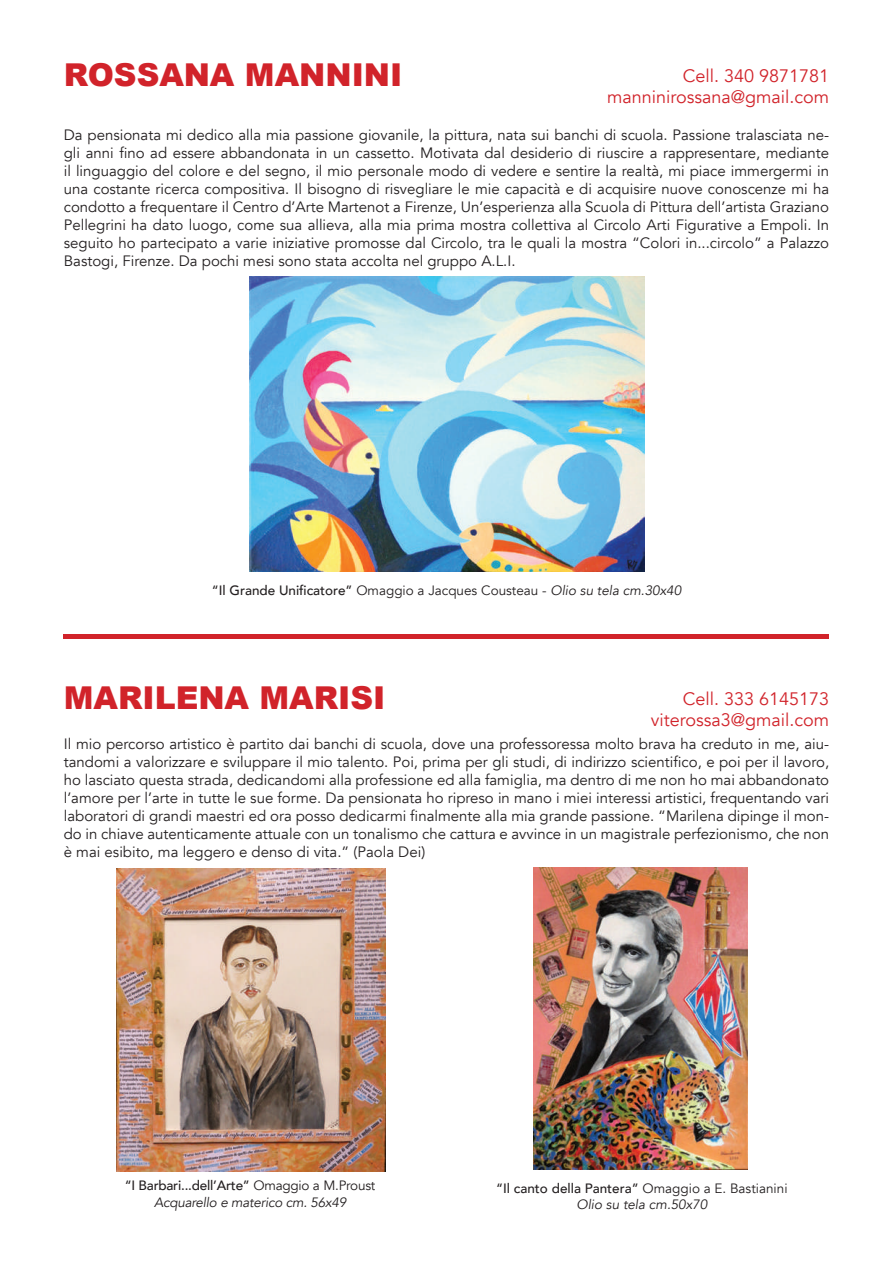
<style>
.page{position:relative;width:893px;height:1263px;background:#fff}
.page>*{position:absolute;margin:0;border:0;box-sizing:border-box;transform-origin:0 0}
.t1{font:900 31.5px "Arial";color:#d1232a}
.t2{font:18px/21.6px "Avenir";color:#d1232a;text-align:right}
.t3{font:15px/18px "Avenir";color:#231f20;text-align:justify}
.t4{font:italic 13.5px/16.2px "Avenir";letter-spacing:-.015em;color:#231f20;text-align:center}
.t5{font:13.5px "Avenir";color:#231f20}
.t6{font:500 13.5px/16.2px "Avenir";color:#231f20;text-align:center}
.s1{font-weight:500}
.s2{font-style:italic}
.s3{font-weight:500;font-style:normal}
.s4{font-style:normal}
.s5{font-weight:400}
.s6{font-weight:400;font-style:italic}
</style>
<div class="page">
<div style="left:64px;top:634px;width:765px;height:5px;background:#d1232a"></div>
<img style="left:249px;top:276px;width:395px;height:296px">
<img style="left:117px;top:868px;width:269px;height:303px">
<img style="left:534px;top:867px;width:213px;height:302px">
<h1 class="t1" style="left:64px;top:52px;width:340px">ROSSANA MANNINI</h1>
<p class="t2" style="left:607px;top:65px;width:224px">Cell. 340 9871781 manninirossana@gmail.com</p>
<p class="t3" style="left:64px;top:127px;width:767px">Da pensionata mi dedico alla mia passione giovanile, la pittura, nata sui banchi di scuola. Passione tralasciata ne&shy;gli anni fino ad essere abbandonata in un cassetto. Motivata dal desiderio di riuscire a rappresentare, mediante il linguaggio del colore e del segno, il mio personale modo di vedere e sentire la realtà, mi piace immergermi in una costante ricerca compositiva. Il bisogno di risvegliare le mie capacità e di acquisire nuove conoscenze mi ha condotto a frequentare il Centro d’Arte Martenot a Firenze, Un’esperienza alla Scuola di Pittura dell’artista Graziano Pellegrini ha dato luogo, come sua allieva, alla mia prima mostra collettiva al Circolo Arti Figurative a Empoli. In seguito ho partecipato a varie iniziative promosse dal Circolo, tra le quali la mostra “Colori in...circolo” a Palazzo Bastogi, Firenze. Da pochi mesi sono stata accolta nel gruppo A.L.I.</p>
<p class="t5" style="left:212px;top:582px;width:471px"><span class="s1">“Il Grande Unificatore”</span> Omaggio a Jacques Cousteau - <span class="s2">Olio su tela cm.30x40</span></p>
<h1 class="t1" style="left:64px;top:675px;width:323px">MARILENA MARISI</h1>
<p class="t2" style="left:651px;top:688px;width:180px">Cell. 333 6145173 viterossa3@gmail.com</p>
<p class="t3" style="left:64px;top:735px;width:767px">Il mio percorso artistico è partito dai banchi di scuola, dove una professoressa molto brava ha creduto in me, aiu&shy;tandomi a valorizzare e sviluppare il mio talento. Poi, prima per gli studi, di indirizzo scientifico, e poi per il lavoro, ho lasciato questa strada, dedicandomi alla professione ed alla famiglia, ma dentro di me non ho mai abbandonato l’amore per l’arte in tutte le sue forme. Da pensionata ho ripreso in mano i miei interessi artistici, frequentando vari laboratori di grandi maestri ed ora posso dedicarmi finalmente alla mia grande passione. “Marilena dipinge il mon&shy;do in chiave autenticamente attuale con un tonalismo che cattura e avvince in un magistrale perfezionismo, che non è mai esibito, ma leggero e denso di vita.” (Paola Dei)</p>
<p class="t4" style="left:125px;top:1178px;width:252px"><span class="s3">“I Barbari...dell’Arte”</span> <span class="s4">Omaggio a M.Proust<br></span>Acquarello e materico cm. 56x49</p>
<p class="t6" style="left:496px;top:1179px;width:293px">“Il canto della Pantera” <span class="s5">Omaggio a E. Bastianini<br></span><span class="s6">Olio su tela cm.50x70</span></p>
</div>
